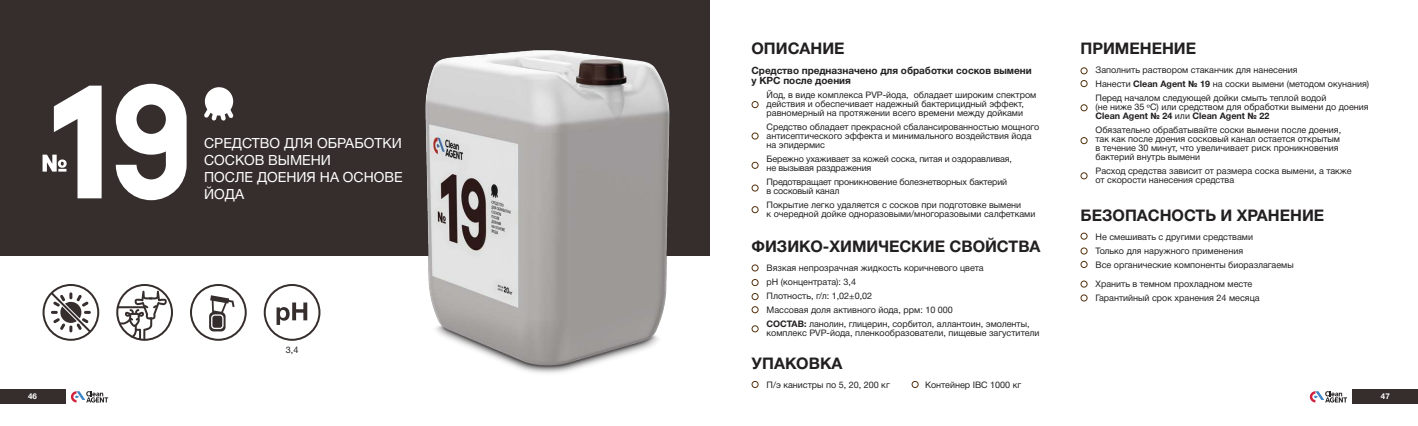
<style>
.page{position:relative;width:1418px;height:426px;background:#fff}
.page>*{position:absolute;margin:0;border:0;box-sizing:border-box;transform-origin:0 0}
.t1{font:700 16px "Helvetica Neue Cyr";color:#221f20}
.t2{font:14px/16.8px "Helvetica Neue Cyr";color:#fff}
.t3{font:700 10px/10px "Helvetica Neue Cyr";letter-spacing:-.005em;color:#221f20}
.t4{font:9px/9px "Helvetica Neue Cyr";color:#221f20}
.t5{font:700 8px "Helvetica Neue Cyr";color:#fff}
.s1{font-weight:700}
.s2{font-family:"Myriad Pro"}
</style>
<div class="page">
<svg style="left:751px;top:380px;width:7px;height:7px"></svg>
<svg style="left:911px;top:380px;width:7px;height:7px"></svg>
<img style="left:0;top:0;width:709px;height:404px">
<svg style="left:116px;top:283px;width:57px;height:57px"></svg>
<svg style="left:264px;top:283px;width:56px;height:57px"></svg>
<svg style="left:190px;top:283px;width:57px;height:57px"></svg>
<svg style="left:71px;top:390px;width:37px;height:12px"></svg>
<div style="left:0;top:389px;width:65px;height:14px;background:#362e2c"></div>
<svg style="left:1309px;top:391px;width:37px;height:11px"></svg>
<div style="left:1352px;top:389px;width:65px;height:14px;background:#362e2c"></div>
<div style="left:205px;top:87px;width:28px;height:28px;background:#fff;border-radius:50%"></div>
<svg style="left:204px;top:106px;width:29px;height:15px"></svg>
<svg style="left:43px;top:283px;width:56px;height:57px"></svg>
<svg style="left:751px;top:101px;width:7px;height:7px"></svg>
<svg style="left:751px;top:132px;width:7px;height:7px"></svg>
<svg style="left:751px;top:184px;width:7px;height:7px"></svg>
<svg style="left:751px;top:161px;width:7px;height:8px"></svg>
<svg style="left:751px;top:206px;width:7px;height:7px"></svg>
<svg style="left:751px;top:264px;width:7px;height:7px"></svg>
<svg style="left:751px;top:279px;width:7px;height:7px"></svg>
<svg style="left:751px;top:293px;width:7px;height:7px"></svg>
<svg style="left:751px;top:306px;width:7px;height:7px"></svg>
<svg style="left:751px;top:325px;width:7px;height:7px"></svg>
<svg style="left:1080px;top:67px;width:7px;height:7px"></svg>
<svg style="left:1080px;top:80px;width:7px;height:7px"></svg>
<svg style="left:1080px;top:104px;width:7px;height:7px"></svg>
<svg style="left:1080px;top:172px;width:7px;height:7px"></svg>
<svg style="left:1080px;top:137px;width:7px;height:7px"></svg>
<svg style="left:1080px;top:232px;width:7px;height:7px"></svg>
<svg style="left:1080px;top:260px;width:7px;height:8px"></svg>
<svg style="left:1080px;top:247px;width:7px;height:7px"></svg>
<svg style="left:1080px;top:280px;width:7px;height:7px"></svg>
<svg style="left:1080px;top:294px;width:7px;height:7px"></svg>
<svg style="left:43px;top:85px;width:59px;height:113px"></svg>
<svg style="left:116px;top:84px;width:71px;height:116px"></svg>
<h2 class="t2" style="left:204px;top:135px;width:200px">СРЕДСТВО ДЛЯ ОБРАБОТКИ<br>СОСКОВ ВЫМЕНИ<br>ПОСЛЕ ДОЕНИЯ НА ОСНОВЕ<br>ЙОДА</h2>
<p class="t4" style="left:286px;top:345px;width:14px">3,4</p>
<h1 class="t1" style="left:751px;top:39px;width:95px">ОПИСАНИЕ</h1>
<p class="t3" style="left:751px;top:65px;width:282px">Средство предназначено для обработки сосков вымени у КРС после доения</p>
<p class="t4" style="left:766px;top:90px;width:271px">Йод, в виде комплекса PVP-йода, обладает широким спектром действия и обеспечивает надежный бактерицидный эффект, равномерный на протяжении всего времени между дойками</p>
<p class="t4" style="left:766px;top:122px;width:274px">Средство обладает прекрасной сбалансированностью мощного антисептического эффекта и минимального воздействия йода на эпидермис</p>
<p class="t4" style="left:766px;top:154px;width:247px">Бережно ухаживает за кожей соска, питая и оздоравливая, не вызывая раздражения</p>
<p class="t4" style="left:766px;top:177px;width:242px">Предотвращает проникновение болезнетворных бактерий в сосковый канал</p>
<p class="t4" style="left:766px;top:200px;width:270px">Покрытие легко удаляется с сосков при подготовке вымени<br>к очередной дойке одноразовыми/многоразовыми салфетками</p>
<h1 class="t1" style="left:751px;top:237px;width:290px">ФИЗИКО-ХИМИЧЕСКИЕ СВОЙСТВА</h1>
<p class="t4" style="left:766px;top:260px;width:264px;line-height:14px">Вязкая непрозрачная жидкость коричневого цвета<br>pH (концентрата): 3,4<br>Плотность, г/л: 1,02±0,02<br>Массовая доля активного йода, ррм: 10 000<br><span class="s1">СОСТАВ:</span> ланолин, глицерин, сорбитол, аллантоин, эмоленты,</p>
<p class="t4" style="left:766px;top:327px;width:274px">комплекс PVP-йода, пленкообразователи, пищевые загустители</p>
<h1 class="t1" style="left:751px;top:354px;width:92px">УПАКОВКА</h1>
<p class="t4" style="left:766px;top:380px;width:125px">П/э канистры по 5, 20, 200 кг</p>
<p class="t4" style="left:925px;top:380px;width:98px">Контейнер IBC 1000 кг</p>
<h1 class="t1" style="left:1080px;top:39px;width:117px">ПРИМЕНЕНИЕ</h1>
<p class="t4" style="left:1095px;top:63px;width:275px;line-height:14px">Заполнить раствором стаканчик для нанесения<br>Нанести <span class="s1">Clean Agent № 19</span> на соски вымени (методом окунания)<br>Перед началом следующей дойки смыть теплой водой</p>
<p class="t4" style="left:1095px;top:102px;width:275px">(не ниже 35 <span class="s2">º</span>С) или средством для обработки вымени до доения<br><span class="s1">Clean Agent № 24</span> или <span class="s1">Clean Agent № 22</span></p>
<p class="t4" style="left:1095px;top:125px;width:247px">Обязательно обрабатывайте соски вымени после доения, так как после доения сосковый канал остается открытым в течение 30 минут, что увеличивает риск проникновения бактерий внутрь вымени</p>
<p class="t4" style="left:1095px;top:166px;width:257px">Расход средства зависит от размера соска вымени, а также от скорости нанесения средства</p>
<h1 class="t1" style="left:1080px;top:206px;width:245px">БЕЗОПАСНОСТЬ И ХРАНЕНИЕ</h1>
<p class="t4" style="left:1095px;top:230px;width:200px;line-height:14px">Не смешивать с другими средствами<br>Только для наружного применения<br>Все органические компоненты биоразлагаемы</p>
<p class="t4" style="left:1095px;top:277px;width:166px;line-height:14px">Хранить в темном прохладном месте<br>Гарантийный срок хранения 24 месяца</p>
<p class="t5" style="left:28px;top:391px;width:10px">46</p>
<p class="t5" style="left:1380px;top:391px;width:10px">47</p>
</div>
